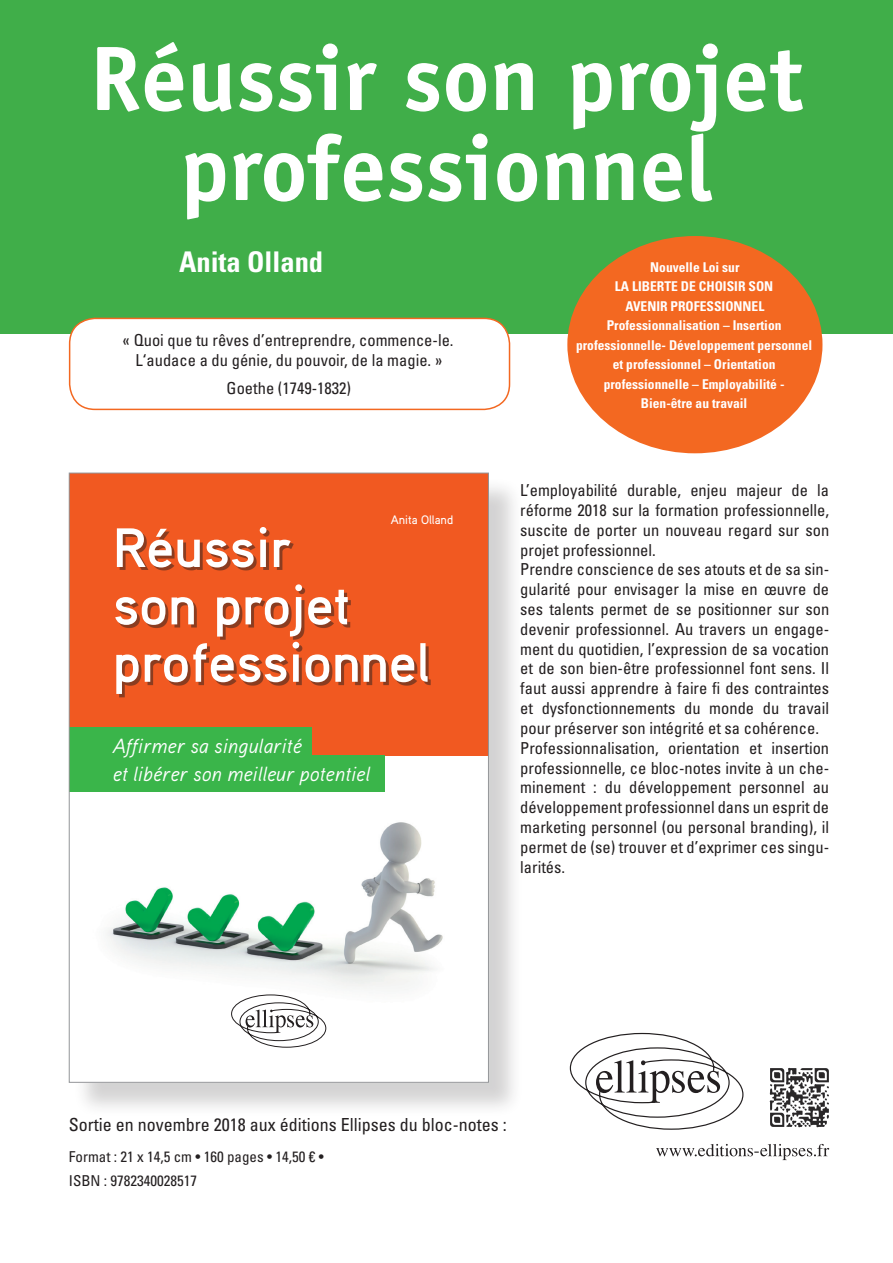
<style>
.page{position:relative;width:893px;height:1263px;background:#fff}
.page>*{position:absolute;margin:0;border:0;box-sizing:border-box;transform-origin:0 0}
.t1{font:700 91.8px/90px "Officina Sans Std";color:#fff;text-align:center}
.t2{font:700 55.35px/57.4px "Aaux Pro";color:#fff}
.t3{font:700 condensed 28.5px "Univers LT Std";color:#fff}
.t4{font:italic 20.55px/27.6px "Aaux Pro";color:#fff}
.t5{font:condensed 18px "Univers LT Std";color:#231f20}
.t6{font:condensed 16.5px/19.8px "Univers LT Std";color:#231f20;text-align:justify}
.t7{font:condensed 15px/24px "Univers LT Std";color:#231f20}
.t8{font:700 condensed 13.5px/19.5px "Univers LT Std";color:#fff;text-align:center}
.t9{font:500 12.3px "Aaux Pro";color:#fff}
</style>
<div class="page">
<div style="left:0;top:0;width:893px;height:334px;background:#40ae49"></div>
<div style="left:567px;top:236px;width:255px;height:217px;background:#f36821;border-radius:50%"></div>
<div style="left:73px;top:476px;width:451px;height:642px;background:#231f20;opacity:.2"></div>
<div style="left:69px;top:473px;width:419px;height:609px;background:#fff"></div>
<img style="left:107px;top:822px;width:336px;height:167px">
<div style="left:69px;top:473px;width:419px;height:283px;background:#f15921"></div>
<div style="left:69px;top:728px;width:243px;height:36px;background:#3ab54a"></div>
<div style="left:69px;top:756px;width:316px;height:36px;background:#3ab54a"></div>
<div style="left:118px;top:530px;width:313px;height:167px;background:#231f20;opacity:.5"></div>
<svg style="left:231px;top:994px;width:95px;height:53px"></svg>
<svg style="left:489px;top:1078px;width:7px;height:8px"></svg>
<div style="left:70px;top:318px;width:439px;height:91px;background:#fff;border-radius:26px"></div>
<div style="left:69px;top:318px;width:441px;height:92px;border:2px solid #f36821;border-radius:26px"></div>
<svg style="left:570px;top:1033px;width:173px;height:97px"></svg>
<svg style="left:656px;top:1144px;width:173px;height:16px"></svg>
<img style="left:769px;top:1067px;width:60px;height:61px">
<p class="t1" style="left:90px;top:33px;width:715px">Réussir son projet professionnel</p>
<p class="t3" style="left:179px;top:244px;width:146px">Anita Olland</p>
<p class="t6" style="left:123px;top:330px;width:332px;text-align:center">« Quoi que tu rêves d’entreprendre, commence-le.<br>L‘audace a du génie, du pouvoir, de la magie. »</p>
<p class="t6" style="left:227px;top:378px;width:126px">Goethe (1749-1832)</p>
<p class="t9" style="left:391px;top:512px;width:64px">Anita Olland</p>
<h2 class="t2" style="left:113px;top:517px;width:319px">Réussir<br>son projet professionnel</h2>
<p class="t4" style="left:113px;top:731px;width:259px">Affirmer sa singularité<br>et libérer son meilleur potentiel</p>
<p class="t8" style="left:576px;top:257px;width:238px">Nouvelle Loi sur<br>LA LIBERTE DE CHOISIR SON<br>AVENIR PROFESSIONNEL<br>Professionnalisation – Insertion professionnelle- Développement personnel et professionnel – Orientation professionnelle – Employabilité -<br>Bien-être au travail</p>
<p class="t6" style="left:520px;top:480px;width:310px">L’employabilité durable, enjeu majeur de la réforme 2018 sur la formation professionnelle, suscite de porter un nouveau regard sur son projet professionnel.</p>
<p class="t6" style="left:520px;top:559px;width:310px">Prendre conscience de ses atouts et de sa sin&shy;gularité pour envisager la mise en œuvre de ses talents permet de se positionner sur son devenir professionnel. Au travers un engage&shy;ment du quotidien, l’expression de sa vocation et de son bien-être professionnel font sens. Il faut aussi apprendre à faire fi des contraintes et dysfonctionnements du monde du travail pour préserver son intégrité et sa cohérence.</p>
<p class="t6" style="left:520px;top:738px;width:310px">Professionnalisation, orientation et insertion professionnelle, ce bloc-notes invite à un che&shy;minement : du développement personnel au développement professionnel dans un esprit de marketing personnel (ou personal branding), il permet de (se) trouver et d’exprimer ces singu&shy;larités.</p>
<p class="t5" style="left:69px;top:1113px;width:439px">Sortie en novembre 2018 aux éditions Ellipses du bloc-notes :</p>
<p class="t7" style="left:69px;top:1145px;width:256px">Format : 21 x 14,5 cm • 160 pages • 14,50 € •<br>ISBN : 9782340028517</p>
</div>
